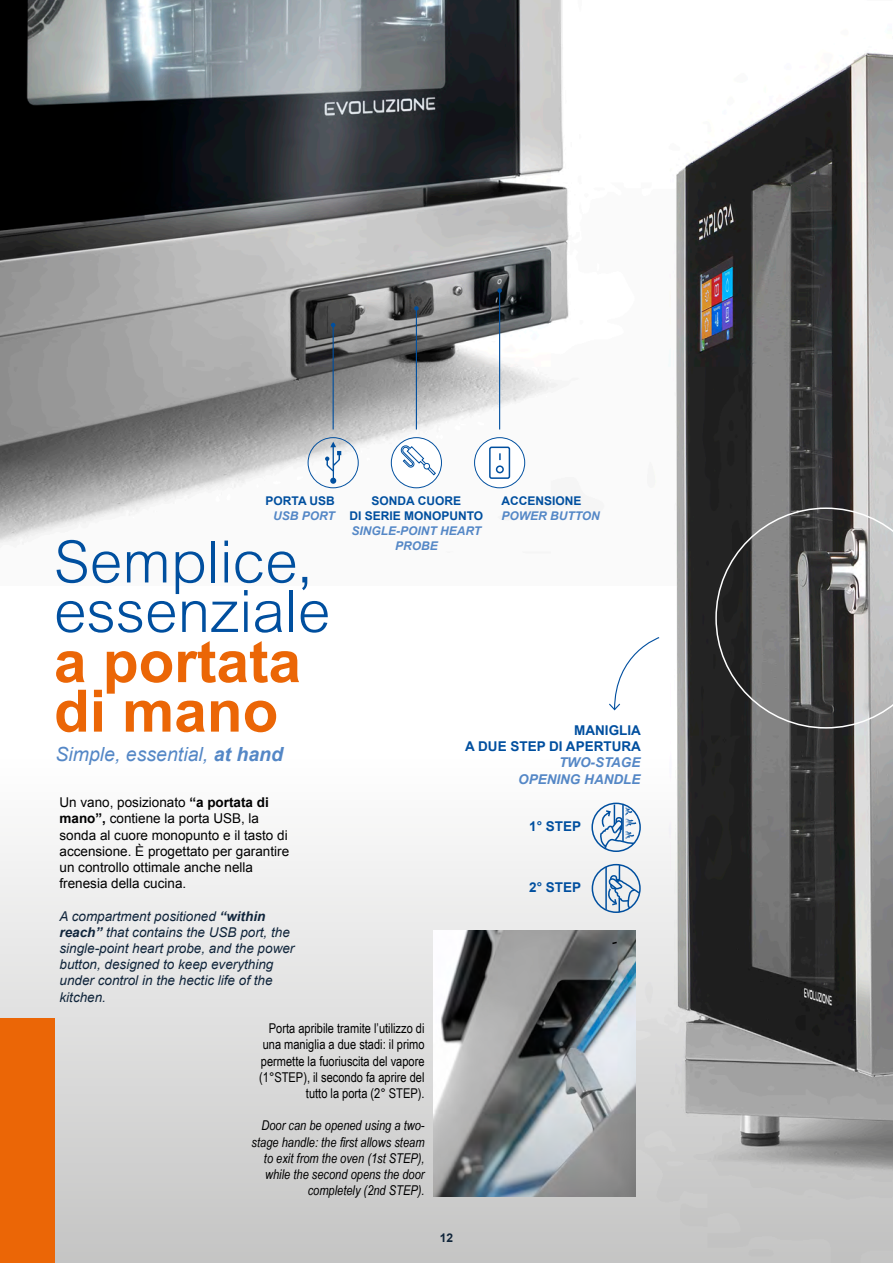
<style>
.page{position:relative;width:893px;height:1263px;background:#fff}
.page>*{position:absolute;margin:0;border:0;box-sizing:border-box;transform-origin:0 0}
.t1{font:300 58.5px/49.5px "Arial";color:#004f9f}
.t2{font:italic 19.5px "Arial";color:#5487c6}
.t3{font:13.5px/16.2px "Arial";color:#000}
.t4{font:italic 13.5px/16.2px "Arial";color:#10253b}
.t5{font:13.5px/16.2px "Arial Narrow";color:#000;text-align:right}
.t6{font:italic 13.5px/16.2px "Arial Narrow";color:#000;text-align:right}
.t7{font:700 13.5px/16.2px "Arial";color:#004f9f;text-align:right}
.t8{font:italic 700 13.5px/16.2px "Arial";color:#5487c6;text-align:right}
.t9{font:700 12px/15px "Arial";color:#004f9f;text-align:center}
.t10{font:italic 700 12px/15px "Arial";color:#5487c6;text-align:center}
.t11{font:700 12px "Arial";color:#10253a}
.s1{font-weight:700}
</style>
<div class="page">
<div style="left:0;top:757px;width:893px;height:506px;background:linear-gradient(to bottom,#feffff,#c5c2bf)"></div>
<img style="left:0;top:0;width:155px;height:544px">
<img style="left:155px;top:0;width:738px;height:1263px">
<img style="left:676px;top:53px;width:217px;height:1093px">
<img style="left:433px;top:931px;width:202px;height:265px">
<svg style="left:715px;top:507px;width:178px;height:222px;background:#6b6b6a"></svg>
<svg style="left:611px;top:941px;width:7px;height:4px"></svg>
<div style="left:591px;top:803px;width:50px;height:49px;border:2px solid #004f9f;border-radius:50%"></div>
<svg style="left:598px;top:804px;width:40px;height:47px"></svg>
<svg style="left:608px;top:636px;width:52px;height:75px"></svg>
<svg style="left:604px;top:863px;width:38px;height:55px"></svg>
<div style="left:0;top:1018px;width:54px;height:245px;background:#eb6606"></div>
<svg style="left:56px;top:641px;width:243px;height:91px"></svg>
<p class="t9" style="left:266px;top:493px;width:71px">PORTA USB</p>
<p class="t10" style="left:273px;top:508px;width:63px">USB PORT</p>
<h1 class="t1" style="left:54px;top:537px;width:278px">Semplice, essenziale</h1>
<p class="t9" style="left:349px;top:493px;width:135px">SONDA CUORE<br>DI SERIE MONOPUNTO</p>
<p class="t10" style="left:351px;top:523px;width:131px">SINGLE-POINT HEART<br>PROBE</p>
<p class="t9" style="left:501px;top:493px;width:82px">ACCENSIONE</p>
<p class="t10" style="left:501px;top:508px;width:100px">POWER BUTTON</p>
<h2 class="t2" style="left:55px;top:741px;width:229px">Simple, essential, <span class="s1">at hand</span></h2>
<p class="t3" style="left:60px;top:794px;width:231px">Un vano, posizionato <span class="s1">“a portata di mano”,</span> contiene la porta USB, la sonda al cuore monopunto e il tasto di accensione. È progettato per garantire un controllo ottimale anche nella frenesia della cucina.</p>
<p class="t4" style="left:60px;top:908px;width:236px">A compartment positioned <span class="s1">“within reach”</span> that contains the USB port, the single-point heart probe, and the power button, designed to keep everything under control in the hectic life of the kitchen.</p>
<p class="t5" style="left:259px;top:1020px;width:167px">Porta apribile tramite l’utilizzo di una maniglia a due stadi: il primo permette la fuoriuscita del vapore (1°STEP), il secondo fa aprire del tutto la porta (2° STEP).</p>
<p class="t6" style="left:252px;top:1117px;width:174px">Door can be opened using a two&shy;stage handle: the first allows steam to exit from the oven (1st STEP), while the second opens the door completely (2nd STEP).</p>
<p class="t7" style="left:465px;top:722px;width:177px">MANIGLIA<br>A DUE STEP DI APERTURA</p>
<p class="t8" style="left:518px;top:755px;width:124px">TWO-STAGE<br>OPENING HANDLE</p>
<p class="t7" style="left:529px;top:818px;width:53px">1° STEP</p>
<p class="t7" style="left:529px;top:879px;width:53px">2° STEP</p>
<p class="t11" style="left:440px;top:1229px;width:15px">12</p>
</div>
